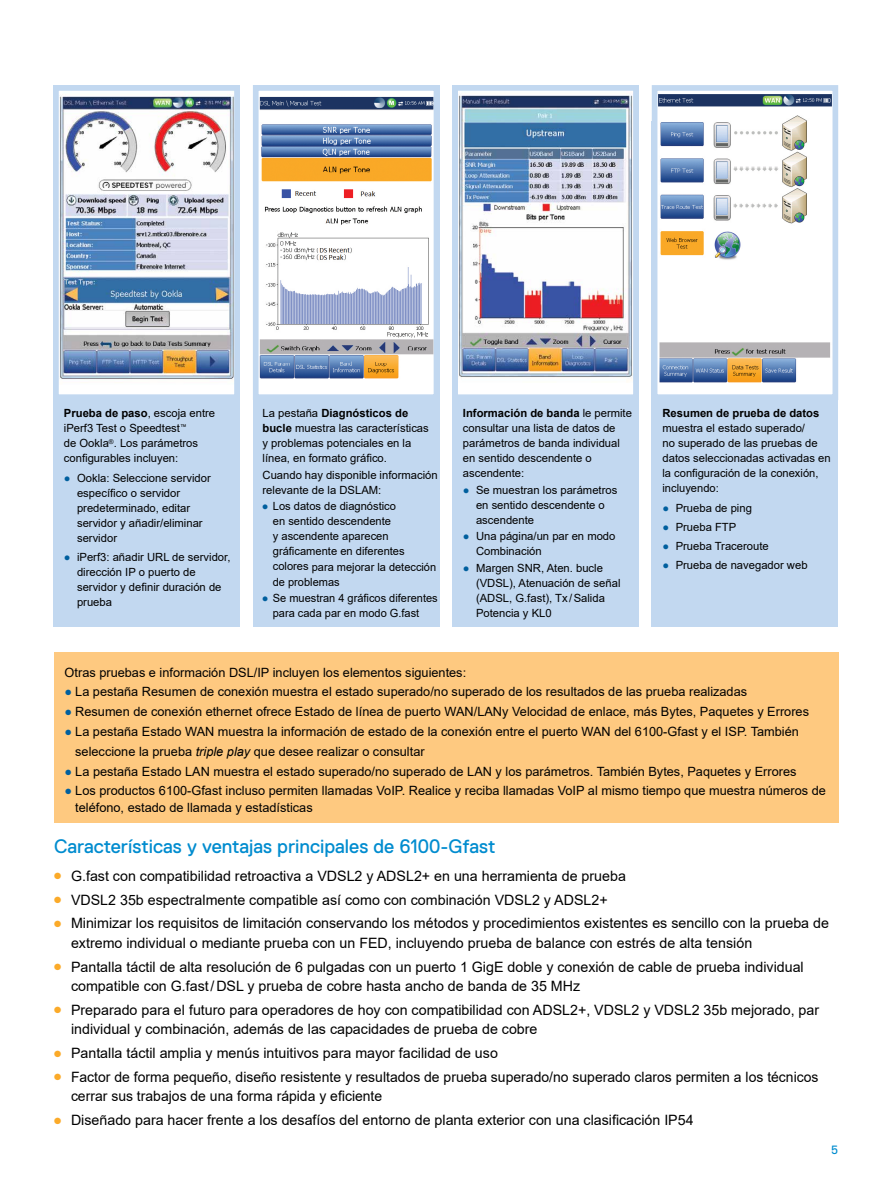
<style>
.page{position:relative;width:893px;height:1187px;background:#fff}
.page>*{position:absolute;margin:0;border:0;box-sizing:border-box;transform-origin:0 0}
.t1{font:19.5px "Replica Std";color:#008ccf}
.t2{font:14.25px/19.5px "Arial";color:#000}
.t3{font:12.75px/20.2px "Arial";color:#000}
.t4{font:12px "Replica Std";color:#008ccf}
.t5{font:11.25px/15px "Arial";color:#000}
.t6{font:700 11.25px "Arial";color:#000}
.s1{font-weight:700}
.s2{color:#005f9e}
.s3{font-style:italic}
.s4{color:#fbaa29}
</style>
<div class="page">
<div style="left:253px;top:85px;width:186px;height:541px;background:#c2d8f0"></div>
<img style="left:260px;top:92px;width:172px;height:296px">
<div style="left:253px;top:85px;width:186px;height:315px;border:6px solid #c2d8f0"></div>
<div style="left:53px;top:85px;width:187px;height:541px;background:#c2d8f0"></div>
<div style="left:56px;top:88px;width:181px;height:309px;background:#fff"></div>
<img style="left:60px;top:96px;width:173px;height:284px">
<div style="left:53px;top:85px;width:187px;height:315px;border:6px solid #c2d8f0"></div>
<div style="left:452px;top:85px;width:187px;height:541px;background:#c2d8f0"></div>
<div style="left:455px;top:88px;width:181px;height:309px;background:#fff"></div>
<img style="left:459px;top:95px;width:173px;height:283px">
<div style="left:452px;top:85px;width:187px;height:315px;border:6px solid #c2d8f0"></div>
<div style="left:651px;top:121px;width:187px;height:505px;background:#c2d8f0"></div>
<img style="left:659px;top:94px;width:172px;height:295px">
<div style="left:652px;top:85px;width:186px;height:315px;border:6px solid #c2d8f0"></div>
<div style="left:54px;top:652px;width:784px;height:170px;background:#fec980"></div>
<p class="t5" style="left:64px;top:406px;width:153px"><span class="s1">Prueba de paso</span>, escoja entre iPerf3 Test o Speedtest<sup>™<br></sup>de Ookla<sup>®</sup>. Los parámetros configurables incluyen:</p>
<p class="t5" style="left:77px;top:470px;width:135px;text-indent:-13px"><span class="s2">●</span> Ookla: Seleccione servidor específico o servidor predeterminado, editar servidor y añadir/eliminar servidor</p>
<p class="t5" style="left:77px;top:549px;width:155px;text-indent:-13px"><span class="s2">●</span> iPerf3: añadir URL de servidor, dirección IP o puerto de servidor y definir duración de prueba</p>
<p class="t5" style="left:263px;top:405px;width:168px">La pestaña <span class="s1">Diagnósticos de bucle</span> muestra las características y problemas potenciales en la línea, en formato gráfico.</p>
<p class="t5" style="left:263px;top:467px;width:177px">Cuando hay disponible información relevante de la DSLAM:</p>
<p class="t5" style="left:273px;top:499px;width:165px;text-indent:-11px"><span class="s2">●</span> Los datos de diagnóstico<br>en sentido descendente<br>y ascendente aparecen gráficamente en diferentes colores para mejorar la detección de problemas</p>
<p class="t5" style="left:273px;top:590px;width:166px;text-indent:-11px"><span class="s2">●</span> Se muestran 4 gráficos diferentes para cada par en modo G.fast</p>
<p class="t5" style="left:463px;top:405px;width:171px"><span class="s1">Información de banda</span> le permite consultar una lista de datos de parámetros de banda individual en sentido descendente o ascendente:</p>
<p class="t5" style="left:476px;top:482px;width:143px;text-indent:-13px"><span class="s2">●</span> Se muestran los parámetros en sentido descendente o ascendente</p>
<p class="t5" style="left:476px;top:529px;width:141px;text-indent:-13px"><span class="s2">●</span> Una página/un par en modo<br>Combinación</p>
<p class="t5" style="left:476px;top:560px;width:146px;text-indent:-13px"><span class="s2">●</span> Margen SNR, Aten. bucle (VDSL), Atenuación de señal (ADSL, G.fast), Tx /Salida<br>Potencia y KL0</p>
<p class="t6" style="left:662px;top:405px;width:158px">Resumen de prueba de datos</p>
<p class="t5" style="left:662px;top:421px;width:170px">muestra el estado superado/<br>no superado de las pruebas de datos seleccionadas activadas en la configuración de la conexión, incluyendo:</p>
<p class="t5" style="left:662px;top:500px;width:91px"><span class="s2">●</span> Prueba de ping</p>
<p class="t5" style="left:662px;top:519px;width:75px"><span class="s2">●</span> Prueba FTP</p>
<p class="t5" style="left:662px;top:538px;width:108px"><span class="s2">●</span> Prueba Traceroute</p>
<p class="t5" style="left:662px;top:558px;width:147px"><span class="s2">●</span> Prueba de navegador web</p>
<p class="t3" style="left:65px;top:662px;width:403px">Otras pruebas e información DSL/IP incluyen los elementos siguientes:</p>
<p class="t3" style="left:65px;top:681px;width:684px"><span class="s2">●</span> La pestaña Resumen de conexión muestra el estado superado/no superado de los resultados de las prueba realizadas</p>
<p class="t3" style="left:65px;top:701px;width:746px"><span class="s2">●</span> Resumen de conexión ethernet ofrece Estado de línea de puerto WAN/LANy Velocidad de enlace, más Bytes, Paquetes y Errores</p>
<p class="t3" style="left:75px;top:721px;width:725px;text-indent:-11px"><span class="s2">●</span> La pestaña Estado WAN muestra la información de estado de la conexión entre el puerto WAN del 6100-Gfast y el ISP. También seleccione la prueba <span class="s3">triple play</span> que desee realizar o consultar</p>
<p class="t3" style="left:65px;top:760px;width:733px"><span class="s2">●</span> La pestaña Estado LAN muestra el estado superado/no superado de LAN y los parámetros. También Bytes, Paquetes y Errores</p>
<p class="t3" style="left:75px;top:781px;width:752px;line-height:17.2px;text-indent:-11px"><span class="s2">●</span> Los productos 6100-Gfast incluso permiten llamadas VoIP. Realice y reciba llamadas VoIP al mismo tiempo que muestra números de teléfono, estado de llamada y estadísticas</p>
<h1 class="t1" style="left:54px;top:835px;width:443px">Características y ventajas principales de 6100-Gfast</h1>
<p class="t2" style="left:54px;top:865px;width:573px"><span class="s4">●</span> G.fast con compatibilidad retroactiva a VDSL2 y ADSL2+ en una herramienta de prueba</p>
<p class="t2" style="left:54px;top:889px;width:555px"><span class="s4">●</span> VDSL2 35b espectralmente compatible así como con combinación VDSL2 y ADSL2+</p>
<p class="t2" style="left:71px;top:913px;width:759px;text-indent:-17px"><span class="s4">●</span> Minimizar los requisitos de limitación conservando los métodos y procedimientos existentes es sencillo con la prueba de extremo individual o mediante prueba con un FED, incluyendo prueba de balance con estrés de alta tensión</p>
<p class="t2" style="left:71px;top:956px;width:734px;text-indent:-17px"><span class="s4">●</span> Pantalla táctil de alta resolución de 6 pulgadas con un puerto 1 GigE doble y conexión de cable de prueba individual compatible con G.fast/DSL y prueba de cobre hasta ancho de banda de 35 MHz</p>
<p class="t2" style="left:71px;top:999px;width:750px;text-indent:-17px"><span class="s4">●</span> Preparado para el futuro para operadores de hoy con compatibilidad con ADSL2+, VDSL2 y VDSL2 35b mejorado, par individual y combinación, además de las capacidades de prueba de cobre</p>
<p class="t2" style="left:54px;top:1043px;width:445px"><span class="s4">●</span> Pantalla táctil amplia y menús intuitivos para mayor facilidad de uso</p>
<p class="t2" style="left:71px;top:1066px;width:749px;text-indent:-17px"><span class="s4">●</span> Factor de forma pequeño, diseño resistente y resultados de prueba superado/no superado claros permiten a los técnicos cerrar sus trabajos de una forma rápida y eficiente</p>
<p class="t2" style="left:54px;top:1110px;width:641px"><span class="s4">●</span> Diseñado para hacer frente a los desafíos del entorno de planta exterior con una clasificación IP54</p>
<p class="t4" style="left:831px;top:1142px;width:8px">5</p>
</div>
